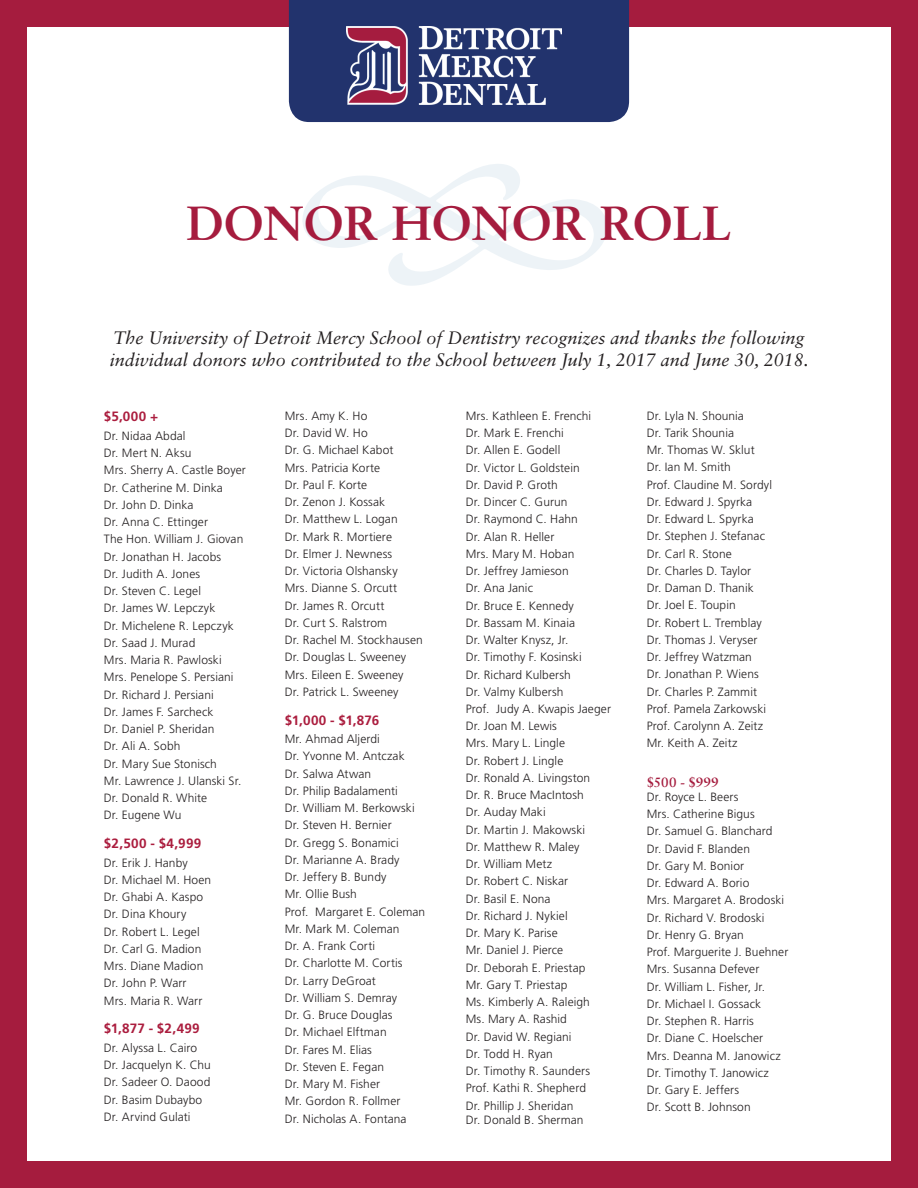
<style>
.page{position:relative;width:918px;height:1188px;background:#fff}
.page>*{position:absolute;margin:0;border:0;box-sizing:border-box;transform-origin:0 0}
.t1{font:700 48px "Sabon LT Std";color:#a51c3e}
.t2{font:italic 18px/21.6px "Sabon LT Std";color:#231f20}
.t3{font:700 13.5px "Frutiger LT Std";letter-spacing:.02em;color:#ab1d3e}
.t4{font:700 13.5px "Sabon LT Std";letter-spacing:.01em;color:#a51c3e}
.t5{font:300 12px/17.2px "Frutiger LT Std";letter-spacing:.01em;color:#231f20}
</style>
<div class="page">
<div style="left:0;top:0;width:918px;height:1188px;border:27px solid #a51c3e"></div>
<div style="left:289px;top:0;width:340px;height:122px;background:#22336d"></div>
<svg style="left:302px;top:164px;width:305px;height:122px"></svg>
<img style="left:346px;top:27px;width:215px;height:77px">
<h1 class="t1" style="left:187px;top:194px;width:546px">DONOR HONOR ROLL</h1>
<h2 class="t2" style="left:110px;top:327px;width:701px">The University of Detroit Mercy School of Dentistry recognizes and thanks the following individual donors who contributed to the School between July 1, 2017 and June 30, 2018.</h2>
<p class="t3" style="left:104px;top:409px;width:56px">$5,000 +</p>
<p class="t5" style="left:104px;top:427px;width:143px">Dr. Nidaa Abdal<br>Dr. Mert N. Aksu<br>Mrs. Sherry A. Castle Boyer<br>Dr. Catherine M. Dinka<br>Dr. John D. Dinka<br>Dr. Anna C. Ettinger<br>The Hon. William J. Giovan<br>Dr. Jonathan H. Jacobs<br>Dr. Judith A. Jones<br>Dr. Steven C. Legel<br>Dr. James W. Lepczyk<br>Dr. Michelene R. Lepczyk<br>Dr. Saad J. Murad<br>Mrs. Maria R. Pawloski<br>Mrs. Penelope S. Persiani<br>Dr. Richard J. Persiani<br>Dr. James F. Sarcheck<br>Dr. Daniel P. Sheridan<br>Dr. Ali A. Sobh<br>Dr. Mary Sue Stonisch<br>Mr. Lawrence J. Ulanski Sr.<br>Dr. Donald R. White<br>Dr. Eugene Wu</p>
<p class="t3" style="left:104px;top:835px;width:99px">$2,500 - $4,999</p>
<p class="t5" style="left:104px;top:854px;width:109px">Dr. Erik J. Hanby<br>Dr. Michael M. Hoen<br>Dr. Ghabi A. Kaspo<br>Dr. Dina Khoury<br>Dr. Robert L. Legel<br>Dr. Carl G. Madion<br>Mrs. Diane Madion<br>Dr. John P. Warr<br>Mrs. Maria R. Warr</p>
<p class="t3" style="left:104px;top:1021px;width:97px">$1,877 - $2,499</p>
<p class="t5" style="left:104px;top:1039px;width:108px">Dr. Alyssa L. Cairo<br>Dr. Jacquelyn K. Chu<br>Dr. Sadeer O. Daood<br>Dr. Basim Dubaybo<br>Dr. Arvind Gulati</p>
<p class="t5" style="left:285px;top:407px;width:139px">Mrs. Amy K. Ho<br>Dr. David W. Ho<br>Dr. G. Michael Kabot<br>Mrs. Patricia Korte<br>Dr. Paul F. Korte<br>Dr. Zenon J. Kossak<br>Dr. Matthew L. Logan<br>Dr. Mark R. Mortiere<br>Dr. Elmer J. Newness<br>Dr. Victoria Olshansky<br>Mrs. Dianne S. Orcutt<br>Dr. James R. Orcutt<br>Dr. Curt S. Ralstrom<br>Dr. Rachel M. Stockhausen<br>Dr. Douglas L. Sweeney<br>Mrs. Eileen E. Sweeney<br>Dr. Patrick L. Sweeney</p>
<p class="t3" style="left:285px;top:712px;width:96px">$1,000 - $1,876</p>
<p class="t5" style="left:285px;top:731px;width:142px">Mr. Ahmad Aljerdi<br>Dr. Yvonne M. Antczak<br>Dr. Salwa Atwan<br>Dr. Philip Badalamenti<br>Dr. William M. Berkowski<br>Dr. Steven H. Bernier<br>Dr. Gregg S. Bonamici<br>Dr. Marianne A. Brady<br>Dr. Jeffery B. Bundy<br>Mr. Ollie Bush<br>Prof. Margaret E. Coleman<br>Mr. Mark M. Coleman<br>Dr. A. Frank Corti<br>Dr. Charlotte M. Cortis<br>Dr. Larry DeGroat<br>Dr. William S. Demray<br>Dr. G. Bruce Douglas<br>Dr. Michael Elftman<br>Dr. Fares M. Elias<br>Dr. Steven E. Fegan<br>Dr. Mary M. Fisher<br>Mr. Gordon R. Follmer<br>Dr. Nicholas A. Fontana</p>
<p class="t5" style="left:466px;top:407px;width:147px">Mrs. Kathleen E. Frenchi<br>Dr. Mark E. Frenchi<br>Dr. Allen E. Godell<br>Dr. Victor L. Goldstein<br>Dr. David P. Groth<br>Dr. Dincer C. Gurun<br>Dr. Raymond C. Hahn<br>Dr. Alan R. Heller<br>Mrs. Mary M. Hoban<br>Dr. Jeffrey Jamieson<br>Dr. Ana Janic<br>Dr. Bruce E. Kennedy<br>Dr. Bassam M. Kinaia<br>Dr. Walter Knysz, Jr.<br>Dr. Timothy F. Kosinski<br>Dr. Richard Kulbersh<br>Dr. Valmy Kulbersh<br>Prof. Judy A. Kwapis Jaeger<br>Dr. Joan M. Lewis<br>Mrs. Mary L. Lingle<br>Dr. Robert J. Lingle<br>Dr. Ronald A. Livingston<br>Dr. R. Bruce MacIntosh<br>Dr. Auday Maki<br>Dr. Martin J. Makowski<br>Dr. Matthew R. Maley<br>Dr. William Metz<br>Dr. Robert C. Niskar<br>Dr. Basil E. Nona<br>Dr. Richard J. Nykiel<br>Dr. Mary K. Parise<br>Mr. Daniel J. Pierce<br>Dr. Deborah E. Priestap<br>Mr. Gary T. Priestap<br>Ms. Kimberly A. Raleigh<br>Ms. Mary A. Rashid<br>Dr. David W. Regiani<br>Dr. Todd H. Ryan<br>Dr. Timothy R. Saunders<br>Prof. Kathi R. Shepherd<br>Dr. Phillip J. Sheridan</p>
<p class="t5" style="left:466px;top:1111px;width:119px">Dr. Donald B. Sherman</p>
<p class="t5" style="left:647px;top:407px;width:127px">Dr. Lyla N. Shounia<br>Dr. Tarik Shounia<br>Mr. Thomas W. Sklut<br>Dr. Ian M. Smith<br>Prof. Claudine M. Sordyl<br>Dr. Edward J. Spyrka<br>Dr. Edward L. Spyrka<br>Dr. Stephen J. Stefanac<br>Dr. Carl R. Stone<br>Dr. Charles D. Taylor<br>Dr. Daman D. Thanik<br>Dr. Joel E. Toupin<br>Dr. Robert L. Tremblay<br>Dr. Thomas J. Veryser<br>Dr. Jeffrey Watzman<br>Dr. Jonathan P. Wiens<br>Dr. Charles P. Zammit<br>Prof. Pamela Zarkowski<br>Prof. Carolynn A. Zeitz<br>Mr. Keith A. Zeitz</p>
<p class="t4" style="left:647px;top:774px;width:73px">$500 - $999</p>
<p class="t5" style="left:647px;top:788px;width:143px">Dr. Royce L. Beers<br>Mrs. Catherine Bigus<br>Dr. Samuel G. Blanchard<br>Dr. David F. Blanden<br>Dr. Gary M. Bonior<br>Dr. Edward A. Borio<br>Mrs. Margaret A. Brodoski<br>Dr. Richard V. Brodoski<br>Dr. Henry G. Bryan<br>Prof. Marguerite J. Buehner<br>Mrs. Susanna Defever<br>Dr. William L. Fisher, Jr.<br>Dr. Michael I. Gossack<br>Dr. Stephen R. Harris<br>Dr. Diane C. Hoelscher<br>Mrs. Deanna M. Janowicz<br>Dr. Timothy T. Janowicz<br>Dr. Gary E. Jeffers<br>Dr. Scott B. Johnson</p>
</div>
